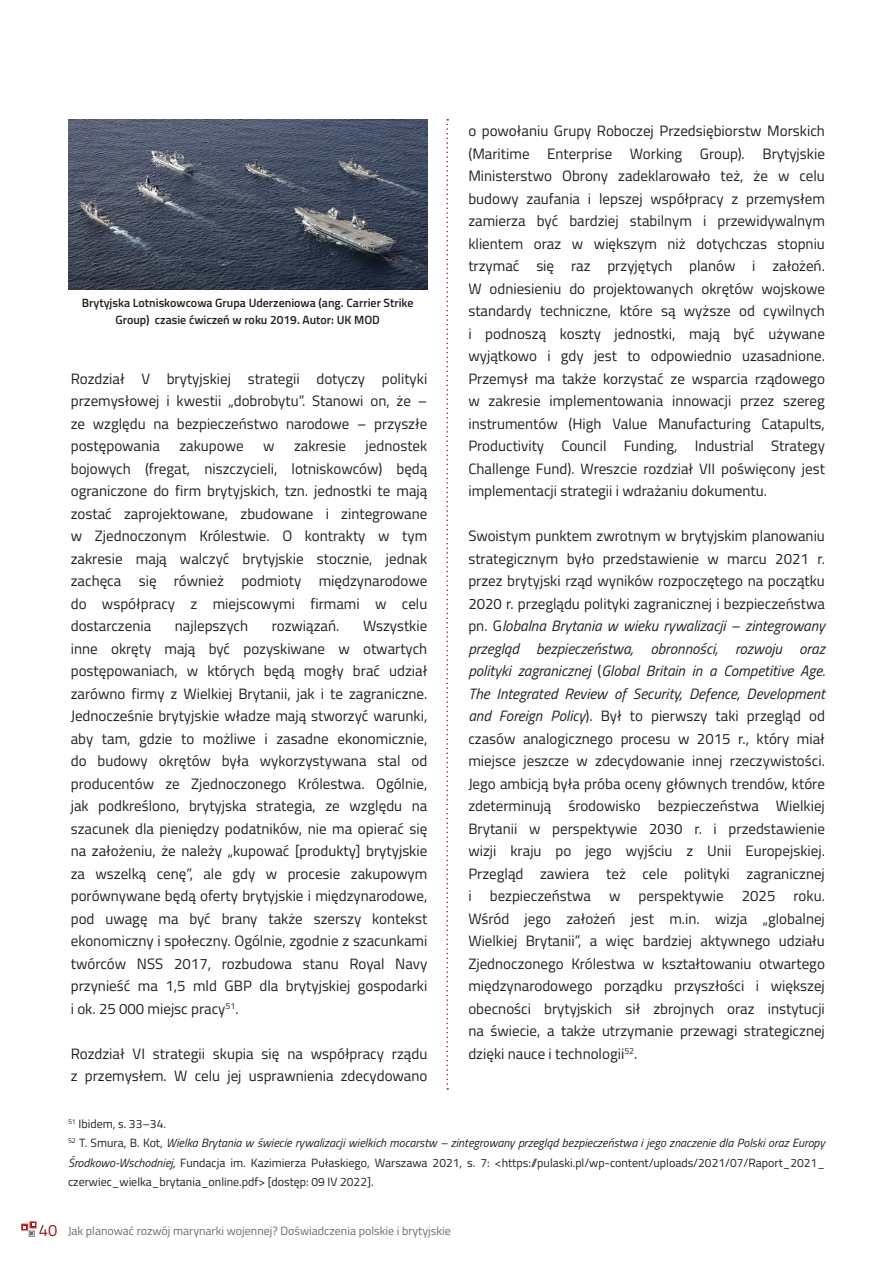
<style>
.page{position:relative;width:893px;height:1263px;background:#fff}
.page>*{position:absolute;margin:0;border:0;box-sizing:border-box;transform-origin:0 0}
.t1{font:15px/22.5px "Titillium Web";color:#231f20;text-align:justify}
.t2{font:12px/19.5px "Titillium Web";color:#231f20}
.t3{font:600 12px/16.5px "Titillium Web";color:#231f20;text-align:center}
.t4{font:12px "Titillium Web";color:#6c6d70}
.s1{font-style:italic}
.s2{font-size:16.5px;color:#94191c}
</style>
<div class="page">
<svg style="left:21px;top:1223px;width:7px;height:7px"></svg>
<svg style="left:30px;top:1221px;width:6px;height:7px"></svg>
<svg style="left:24px;top:1224px;width:11px;height:12px"></svg>
<svg style="left:446px;top:119px;width:2px;height:971px"></svg>
<img style="left:68px;top:119px;width:360px;height:170px">
<p class="t3" style="left:82px;top:294px;width:333px">Brytyjska Lotniskowcowa Grupa Uderzeniowa (ang. Carrier Strike<br>Group) czasie ćwiczeń w roku 2019. Autor: UK MOD</p>
<p class="t1" style="left:71px;top:366px;width:358px">Rozdział V brytyjskiej strategii dotyczy polityki przemysłowej i kwestii „dobrobytu”. Stanowi on, że – ze względu na bezpieczeństwo narodowe – przyszłe postępowania</p>
<p class="t1" style="left:71px;top:434px;width:358px;text-indent:295px">jednostek bojowych (fregat, niszczycieli, lotniskowców) będą ograniczone do firm brytyjskich, tzn. jednostki te mają zostać zaprojektowane, zbudowane i zintegrowane w Zjednoczonym Królestwie. O kontrakty w tym zakresie mają walczyć brytyjskie stocznie, jednak zachęca się również podmioty międzynarodowe do współpracy z miejscowymi firmami w celu dostarczenia</p>
<p class="t1" style="left:179px;top:434px;width:66px">zakupowe</p>
<p class="t1" style="left:263px;top:434px;width:13px">w</p>
<p class="t1" style="left:294px;top:434px;width:53px">zakresie</p>
<p class="t1" style="left:175px;top:614px;width:75px">najlepszych</p>
<p class="t1" style="left:272px;top:614px;width:69px">rozwiązań.</p>
<p class="t1" style="left:71px;top:614px;width:358px;text-indent:292px">Wszystkie inne okręty mają być pozyskiwane w otwartych postępowaniach, w których będą mogły brać udział zarówno firmy z Wielkiej Brytanii, jak i te zagraniczne.<br>Jednocześnie brytyjskie władze mają stworzyć warunki, aby tam, gdzie to możliwe i zasadne ekonomicznie, do budowy okrętów była wykorzystywana stal od producentów ze Zjednoczonego Królestwa. Ogólnie, jak podkreślono, brytyjska strategia, ze względu na szacunek dla pieniędzy podatników, nie ma opierać się na założeniu, że należy „kupować [produkty] brytyjskie za wszelką cenę”, ale gdy w procesie zakupowym porównywane będą oferty brytyjskie i międzynarodowe, pod uwagę ma być brany także szerszy kontekst ekonomiczny i społeczny. Ogólnie, zgodnie z szacunkami twórców NSS 2017, rozbudowa stanu Royal Navy przynieść ma 1,5 mld GBP dla brytyjskiej gospodarki i ok. 25 000 miejsc pracy<sup>51</sup>.</p>
<p class="t1" style="left:71px;top:1041px;width:358px">Rozdział VI strategii skupia się na współpracy rządu z przemysłem. W celu jej usprawnienia zdecydowano</p>
<p class="t1" style="left:468px;top:119px;width:358px">o powołaniu Grupy Roboczej Przedsiębiorstw Morskich (Maritime Enterprise Working Group). Brytyjskie Ministerstwo Obrony zadeklarowało też, że w celu budowy zaufania i lepszej współpracy z przemysłem zamierza być bardziej stabilnym i przewidywalnym klientem oraz w większym niż dotychczas stopniu trzymać się raz przyjętych planów i założeń.<br>W odniesieniu do projektowanych okrętów wojskowe standardy techniczne, które są wyższe od cywilnych i podnoszą koszty jednostki, mają być używane wyjątkowo i gdy jest to odpowiednio uzasadnione.<br>Przemysł ma także korzystać ze wsparcia rządowego w zakresie implementowania innowacji przez szereg instrumentów (High Value Manufacturing Catapults, Productivity Council Funding, Industrial Strategy Challenge Fund). Wreszcie rozdział VII poświęcony jest implementacji strategii i wdrażaniu dokumentu.</p>
<p class="t1" style="left:468px;top:524px;width:358px">Swoistym punktem zwrotnym w brytyjskim planowaniu strategicznym było przedstawienie w marcu 2021 r. przez brytyjski rząd wyników rozpoczętego na początku 2020 r. przeglądu polityki zagranicznej i bezpieczeństwa pn. G<span class="s1">lobalna Brytania w wieku rywalizacji – zintegrowany przegląd bezpieczeństwa, obronności, rozwoju oraz polityki zagranicznej</span> (<span class="s1">Global Britain in a Competitive Age.<br>The Integrated Review of Security, Defence, Development and Foreign Policy</span>). Był to pierwszy taki przegląd od czasów analogicznego procesu w 2015 r., który miał miejsce jeszcze w zdecydowanie innej rzeczywistości.<br>Jego ambicją była próba oceny głównych trendów, które zdeterminują środowisko bezpieczeństwa Wielkiej Brytanii w perspektywie 2030 r. i przedstawienie wizji kraju po jego wyjściu z Unii Europejskiej.<br>Przegląd zawiera też cele polityki zagranicznej i bezpieczeństwa w perspektywie 2025 roku.<br>Wśród jego założeń jest m.in. wizja „globalnej Wielkiej Brytanii”, a więc bardziej aktywnego udziału Zjednoczonego Królestwa w kształtowaniu otwartego międzynarodowego porządku przyszłości i większej obecności brytyjskich sił zbrojnych oraz instytucji na świecie, a także utrzymanie przewagi strategicznej dzięki nauce i technologii<sup>52</sup>.</p>
<p class="t2" style="left:68px;top:1113px;width:758px"><sup>51</sup> Ibidem, s. 33–34.<br><sup>52</sup> T. Smura, B. Kot, <span class="s1">Wielka Brytania w świecie rywalizacji wielkich mocarstw – zintegrowany przegląd bezpieczeństwa i jego znaczenie dla Polski oraz Europy Środkowo-Wschodniej,</span> Fundacja im. Kazimierza Pułaskiego, Warszawa 2021, s. 7: &lt;https://pulaski.pl/wp-content/uploads/2021/07/Raport_2021_ czerwiec_wielka_brytania_online.pdf&gt; [dostęp: 09 IV 2022].</p>
<p class="t4" style="left:39px;top:1222px;width:414px"><span class="s2">40</span> Jak planować rozwój marynarki wojennej? Doświadczenia polskie i brytyjskie</p>
</div>
